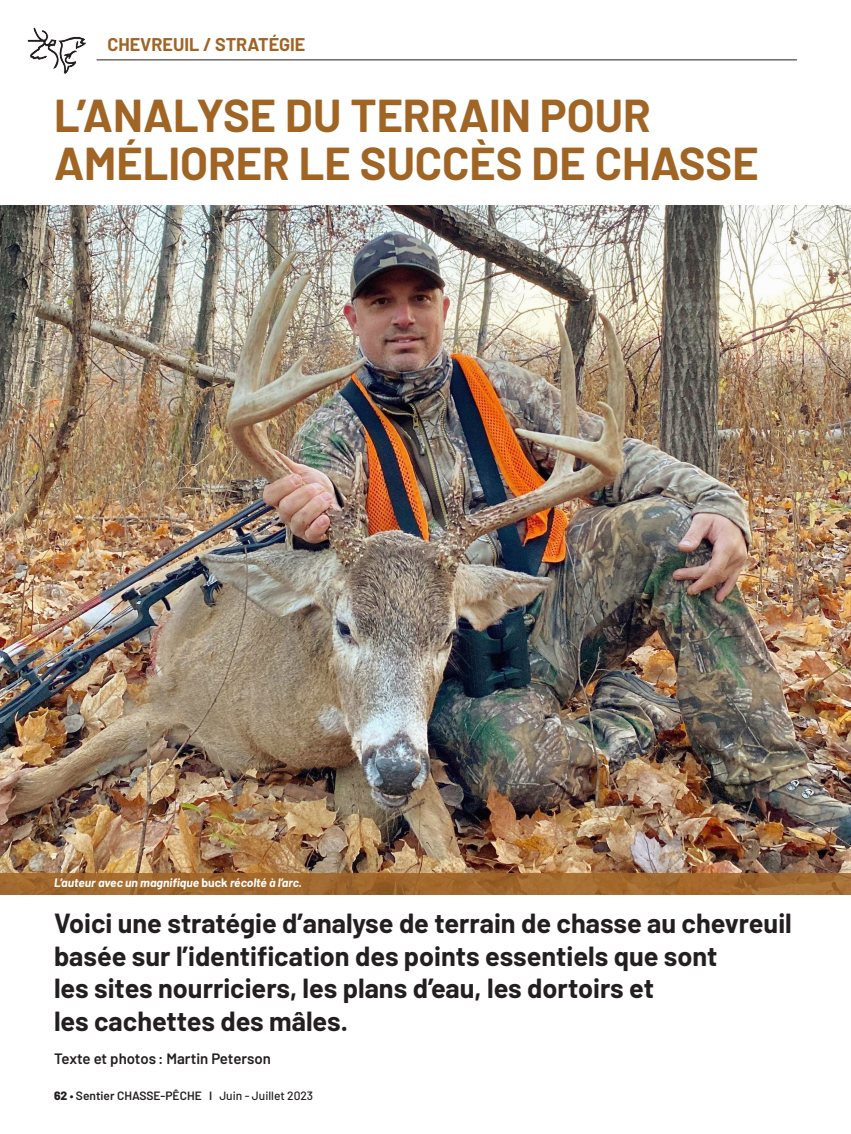
<style>
.page{position:relative;width:851px;height:1134px;background:#fff}
.page>*{position:absolute;margin:0;border:0;box-sizing:border-box;transform-origin:0 0}
.t1{font:700 45px/48px "Barlow";color:#a06425}
.t2{font:700 27px/32.4px "Barlow";color:#231f20}
.t3{font:700 18px "Barlow";color:#a06425}
.t4{font:600 15px "Barlow";letter-spacing:-.005em;color:#231f20}
.t5{font:italic 700 12px "Barlow";color:#fff}
.t6{font:600 12px "Barlow";color:#231f20}
.s1{font-style:normal}
.s2{font-weight:800}
.s3{font-weight:500}
</style>
<div class="page">
<img style="left:0;top:205px;width:850px;height:668px">
<hr style="left:97px;top:60px;width:699px;height:1px;background:#231f20">
<svg style="left:27px;top:27px;width:59px;height:47px"></svg>
<svg style="left:0;top:873px;width:850px;height:21px;background:#a1682d"></svg>
<p class="t3" style="left:107px;top:32px;width:199px">CHEVREUIL / STRATÉGIE</p>
<h1 class="t1" style="left:54px;top:88px;width:706px">L’ANALYSE DU TERRAIN POUR<br>AMÉLIORER LE SUCCÈS DE CHASSE</h1>
<p class="t5" style="left:54px;top:874px;width:249px">L’auteur avec un magnifique <span class="s1">buck</span> récolté à l’arc.</p>
<p class="t2" style="left:54px;top:905px;width:739px">Voici une stratégie d’analyse de terrain de chasse au chevreuil basée sur l’identification des points essentiels que sont<br>les sites nourriciers, les plans d’eau, les dortoirs et<br>les cachettes des mâles.</p>
<p class="t4" style="left:54px;top:1047px;width:218px">Texte et photos : Martin Peterson</p>
<p class="t6" style="left:54px;top:1086px;width:261px"><span class="s2">62</span> • Sentier CHASSE-PÊCHE I <span class="s3">Juin - Juillet 2023</span></p>
</div>
